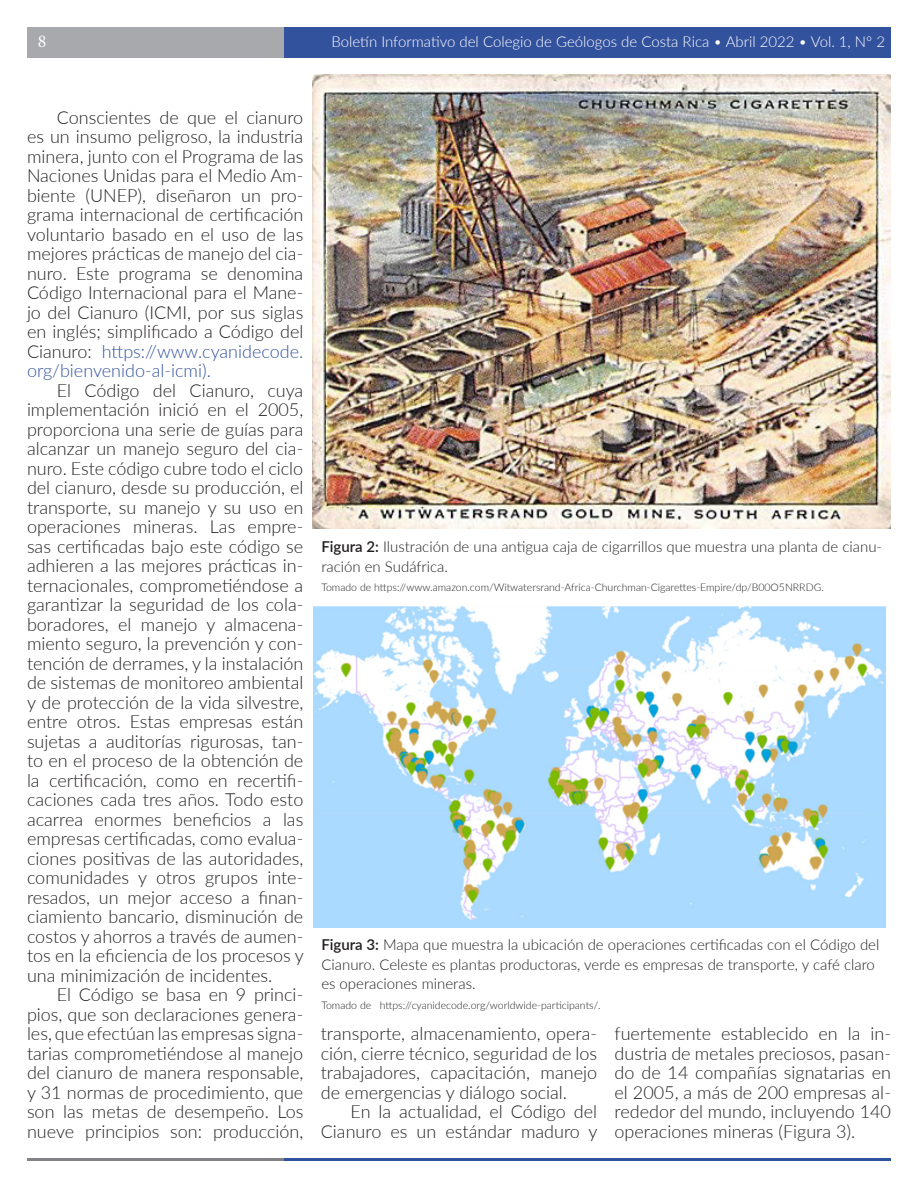
<style>
.page{position:relative;width:918px;height:1188px;background:#fff}
.page>*{position:absolute;margin:0;border:0;box-sizing:border-box;transform-origin:0 0}
.tEXTO_TEXTO{font:300 18px/19.5px "Lato";color:#231f20;text-align:justify}
.t1{font:18px "Minion Pro";color:#fff}
.t2{font:300 15px/19.5px "Lato";color:#231f20}
.t3{font:300 15px "Lato";color:#fff}
.t4{font:300 10.5px "Lato";color:#231f20}
.s1{color:#33529e}
.s2{font-weight:600}
</style>
<div class="page">
<div style="left:284px;top:27px;width:607px;height:30px;background:#33529e"></div>
<div style="left:27px;top:27px;width:257px;height:30px;background:#a8a9ad"></div>
<hr style="left:284px;top:1158px;width:607px;height:3px;background:#2e529f">
<hr style="left:27px;top:1158px;width:257px;height:3px;background:#808285">
<img style="left:312px;top:74px;width:579px;height:454px">
<img style="left:313px;top:606px;width:572px;height:322px">
<p class="t1" style="left:38px;top:29px;width:10px">8</p>
<p class="t3" style="left:331px;top:31px;width:555px">Boletín Informativo del Colegio de Geólogos de Costa Rica • Abril 2022 • Vol. 1, Nº 2</p>
<p class="tEXTO_TEXTO" style="left:27px;top:107px;width:278px;text-indent:30px">Conscientes de que el cianuro es un insumo peligroso, la industria minera, junto con el Programa de las Naciones Unidas para el Medio Am&shy;biente (UNEP), diseñaron un pro&shy;grama internacional de certificación voluntario basado en el uso de las mejores prácticas de manejo del cia&shy;nuro. Este programa se denomina Código Internacional para el Mane&shy;jo del Cianuro (ICMI, por sus siglas en inglés; simplificado a Código del Cianuro: <span class="s1">https://www.cyanidecode. org/bienvenido-al-icmi).</span></p>
<p class="tEXTO_TEXTO" style="left:27px;top:380px;width:278px;text-indent:30px">El Código del Cianuro, cuya implementación inició en el 2005, proporciona una serie de guías para alcanzar un manejo seguro del cia&shy;nuro. Este código cubre todo el ciclo del cianuro, desde su producción, el transporte, su manejo y su uso en operaciones mineras. Las empre&shy;sas certificadas bajo este código se adhieren a las mejores prácticas in&shy;ternacionales, comprometiéndose a garantizar la seguridad de los cola&shy;boradores, el manejo y almacena&shy;miento seguro, la prevención y con&shy;tención de derrames, y la instalación de sistemas de monitoreo ambiental y de protección de la vida silvestre, entre otros. Estas empresas están sujetas a auditorías rigurosas, tan&shy;to en el proceso de la obtención de la certificación, como en recertifi&shy;caciones cada tres años. Todo esto acarrea enormes beneficios a las empresas certificadas, como evalua&shy;ciones positivas de las autoridades, comunidades y otros grupos inte&shy;resados, un mejor acceso a finan&shy;ciamiento bancario, disminución de costos y ahorros a través de aumen&shy;tos en la eficiencia de los procesos y una minimización de incidentes.</p>
<p class="tEXTO_TEXTO" style="left:27px;top:984px;width:278px;text-indent:30px">El Código se basa en 9 princi&shy;pios, que son declaraciones genera&shy;les, que efectúan las empresas signa&shy;tarias comprometiéndose al manejo del cianuro de manera responsable, y 31 normas de procedimiento, que son las metas de desempeño. Los nueve principios son: producción,</p>
<p class="t2" style="left:321px;top:536px;width:562px"><span class="s2">Figura 2:</span> Ilustración de una antigua caja de cigarrillos que muestra una planta de cianu&shy;ración en Sudáfrica.</p>
<p class="t4" style="left:321px;top:580px;width:504px">Tomado de https://www.amazon.com/Witwatersrand-Africa-Churchman-Cigarettes-Empire/dp/B00O5NRRDG.</p>
<p class="t2" style="left:321px;top:934px;width:560px"><span class="s2">Figura 3:</span> Mapa que muestra la ubicación de operaciones certificadas con el Código del<br>Cianuro. Celeste es plantas productoras, verde es empresas de transporte, y café claro es operaciones mineras.</p>
<p class="t4" style="left:321px;top:997px;width:281px">Tomado de https://cyanidecode.org/worldwide-participants/.</p>
<p class="tEXTO_TEXTO" style="left:321px;top:1023px;width:278px">transporte, almacenamiento, opera&shy;ción, cierre técnico, seguridad de los trabajadores, capacitación, manejo de emergencias y diálogo social.</p>
<p class="tEXTO_TEXTO" style="left:321px;top:1101px;width:278px;text-align:right">En la actualidad, el Código del<br>Cianuro es un estándar maduro y</p>
<p class="tEXTO_TEXTO" style="left:615px;top:1023px;width:278px">fuertemente establecido en la in&shy;dustria de metales preciosos, pasan&shy;do de 14 compañías signatarias en el 2005, a más de 200 empresas al&shy;rededor del mundo, incluyendo 140 operaciones mineras (Figura 3).</p>
</div>
